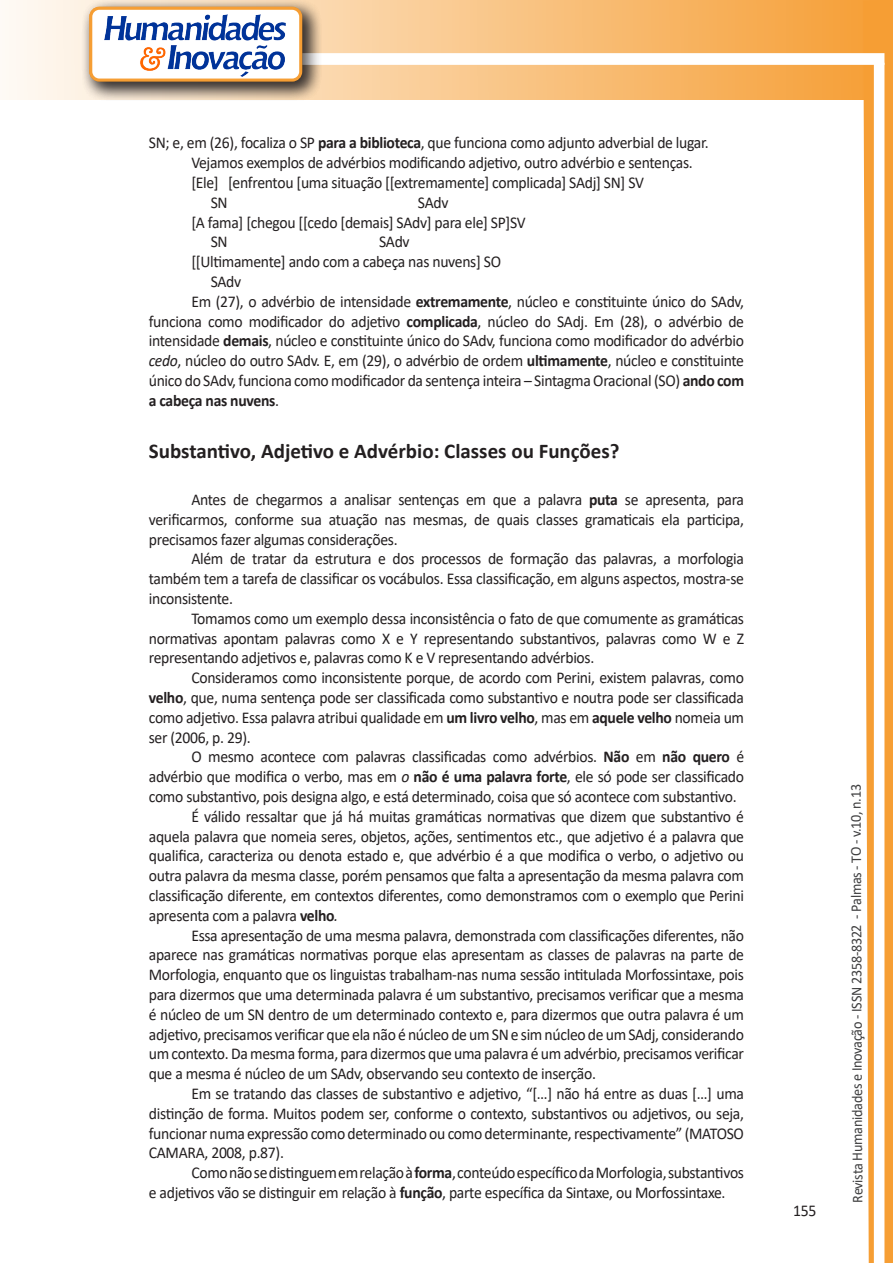
<style>
.page{position:relative;width:893px;height:1263px;background:#fff}
.page>*{position:absolute;margin:0;border:0;box-sizing:border-box;transform-origin:0 0}
.Titulo_2{font:700 21px "Calibri";color:#231f20}
.texto{font:16.5px/19.8px "Calibri";letter-spacing:-.02em;color:#231f20;text-align:justify;scale:.95 1}
.t1{font:15px "Calibri";letter-spacing:-.025em;color:#3e3e3f;scale:.95 1}
.s1{font-weight:700}
.s2{font-style:italic}
</style>
<div class="page">
<svg style="left:5px;top:0;width:858px;height:100px;background:#f9c484"></svg>
<div style="left:302px;top:53px;width:582px;height:12px;background:#fff;border:2px solid #fff"></div>
<svg style="left:863px;top:0;width:30px;height:1263px"></svg>
<div style="left:81px;top:0;width:241px;height:102px;background:#231f20;opacity:.75"></div>
<div style="left:91px;top:8px;width:210px;height:72px;background:#fff;border-radius:9px"></div>
<img style="left:104px;top:14px;width:181px;height:62px">
<div style="left:89px;top:7px;width:213px;height:75px;border:3px solid #f69e34;border-radius:9px"></div>
<p class="texto" style="left:149px;top:133px;width:591px">SN; e, em (26), focaliza o SP <span class="s1">para a biblioteca</span>, que funciona como adjunto adverbial de lugar.</p>
<p class="texto" style="left:191px;top:152px;width:529px">Vejamos exemplos de advérbios modificando adjetivo, outro advérbio e sentenças.</p>
<p class="texto" style="left:191px;top:172px;width:478px">[Ele] [enfrentou [uma situação [[extremamente] complicada] SAdj] SN] SV</p>
<p class="texto" style="left:211px;top:192px;width:19px">SN</p>
<p class="texto" style="left:418px;top:192px;width:34px">SAdv</p>
<p class="texto" style="left:191px;top:212px;width:354px">[A fama] [chegou [[cedo [demais] SAdv] para ele] SP]SV</p>
<p class="texto" style="left:211px;top:232px;width:19px">SN</p>
<p class="texto" style="left:379px;top:232px;width:34px">SAdv</p>
<p class="texto" style="left:191px;top:251px;width:328px">[[Ultimamente] ando com a cabeça nas nuvens] SO</p>
<p class="texto" style="left:211px;top:271px;width:34px">SAdv</p>
<p class="texto" style="left:149px;top:291px;width:628px;text-indent:43px">Em (27), o advérbio de intensidade <span class="s1">extremamente</span>, núcleo e constituinte único do SAdv, funciona como modificador do adjetivo <span class="s1">complicada</span>, núcleo do SAdj. Em (28), o advérbio de intensidade <span class="s1">demais</span>, núcleo e constituinte único do SAdv, funciona como modificador do advérbio <span class="s2">cedo</span>, núcleo do outro SAdv. E, em (29), o advérbio de ordem <span class="s1">ultimamente</span>, núcleo e constituinte único do SAdv, funciona como modificador da sentença inteira – Sintagma Oracional (SO) <span class="s1">ando com a cabeça nas nuvens</span>.</p>
<p class="Titulo_2" style="left:149px;top:436px;width:472px">Substantivo, Adjetivo e Advérbio: Classes ou Funções?</p>
<p class="texto" style="left:149px;top:489px;width:628px;text-indent:43px">Antes de chegarmos a analisar sentenças em que a palavra <span class="s1">puta</span> se apresenta, para verificarmos, conforme sua atuação nas mesmas, de quais classes gramaticais ela participa, precisamos fazer algumas considerações.</p>
<p class="texto" style="left:149px;top:548px;width:628px;text-indent:43px">Além de tratar da estrutura e dos processos de formação das palavras, a morfologia também tem a tarefa de classificar os vocábulos. Essa classificação, em alguns aspectos, mostra-se inconsistente.</p>
<p class="texto" style="left:149px;top:608px;width:628px;text-indent:43px">Tomamos como um exemplo dessa inconsistência o fato de que comumente as gramáticas normativas apontam palavras como X e Y representando substantivos, palavras como W e Z representando adjetivos e, palavras como K e V representando advérbios.</p>
<p class="texto" style="left:149px;top:667px;width:628px;text-indent:43px">Consideramos como inconsistente porque, de acordo com Perini, existem palavras, como <span class="s1">velho</span>, que, numa sentença pode ser classificada como substantivo e noutra pode ser classificada como adjetivo. Essa palavra atribui qualidade em <span class="s1">um livro velho</span>, mas em <span class="s1">aquele velho</span> nomeia um ser (2006, p. 29).</p>
<p class="texto" style="left:149px;top:746px;width:628px;text-indent:43px">O mesmo acontece com palavras classificadas como advérbios. <span class="s1">Não</span> em <span class="s1">não quero</span> é advérbio que modifica o verbo, mas em <span class="s2">o</span> <span class="s1">não é uma palavra forte</span>, ele só pode ser classificado como substantivo, pois designa algo, e está determinado, coisa que só acontece com substantivo.</p>
<p class="texto" style="left:149px;top:806px;width:628px;text-indent:43px">É válido ressaltar que já há muitas gramáticas normativas que dizem que substantivo é aquela palavra que nomeia seres, objetos, ações, sentimentos etc., que adjetivo é a palavra que qualifica, caracteriza ou denota estado e, que advérbio é a que modifica o verbo, o adjetivo ou outra palavra da mesma classe, porém pensamos que falta a apresentação da mesma palavra com classificação diferente, em contextos diferentes, como demonstramos com o exemplo que Perini apresenta com a palavra <span class="s1">velho</span><span class="s2">.</span></p>
<p class="texto" style="left:149px;top:925px;width:628px;text-indent:43px">Essa apresentação de uma mesma palavra, demonstrada com classificações diferentes, não aparece nas gramáticas normativas porque elas apresentam as classes de palavras na parte de Morfologia, enquanto que os linguistas trabalham-nas numa sessão intitulada Morfossintaxe, pois para dizermos que uma determinada palavra é um substantivo, precisamos verificar que a mesma é núcleo de um SN dentro de um determinado contexto e, para dizermos que outra palavra é um adjetivo, precisamos verificar que ela não é núcleo de um SN e sim núcleo de um SAdj, considerando um contexto. Da mesma forma, para dizermos que uma palavra é um advérbio, precisamos verificar que a mesma é núcleo de um SAdv, observando seu contexto de inserção.</p>
<p class="texto" style="left:149px;top:1083px;width:628px;text-indent:43px">Em se tratando das classes de substantivo e adjetivo, “[…] não há entre as duas […] uma distinção de forma. Muitos podem ser, conforme o contexto, substantivos ou adjetivos, ou seja, funcionar numa expressão como determinado ou como determinante, respectivamente” (MATOSO CAMARA, 2008, p.87).</p>
<p class="texto" style="left:149px;top:1162px;width:628px;text-indent:43px">Como não se distinguem em relação à <span class="s1">forma</span>, conteúdo específico da Morfologia, substantivos e adjetivos vão se distinguir em relação à <span class="s1">função</span>, parte específica da Sintaxe, ou Morfossintaxe.</p>
<p class="texto" style="left:793px;top:1200px;width:26px">155</p>
<p class="t1" style="left:846px;top:1203px;width:442px;rotate:-90deg">Revista Humanidades e Inovação - ISSN 2358-8322 - Palmas - TO - v.10, n.13</p>
</div>
